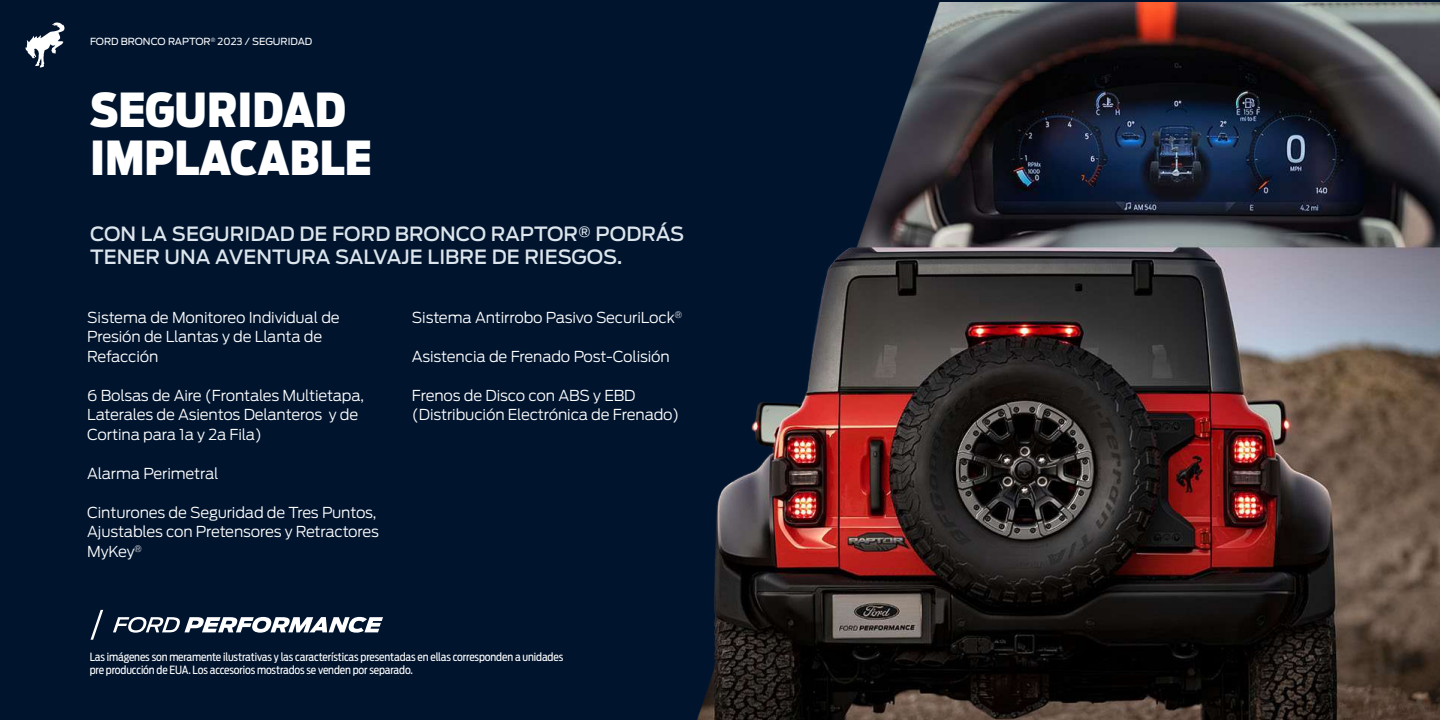
<style>
.page{position:relative;width:1440px;height:720px;background:#00142e}
.page>*{position:absolute;margin:0;border:0;box-sizing:border-box;transform-origin:0 0}
.t1{font:900 46.5px/48px "Ford Antenna Cond";color:#fff}
.t2{font:500 19.5px/23.2px "Ford Antenna";letter-spacing:.005em;color:#dee6ed}
.t3{font:300 15px/19.5px "Ford Antenna";letter-spacing:-.01em;color:#fff}
.t4{font:11.25px/12px "Ford Antenna Cond";letter-spacing:-.01em;color:#fff}
.t5{font:9.75px "Ford Antenna";color:#fff}
</style>
<div class="page">
<img style="left:697px;top:3px;width:743px;height:717px">
<svg style="left:113px;top:617px;width:270px;height:16px"></svg>
<svg style="left:91px;top:610px;width:12px;height:30px"></svg>
<svg style="left:25px;top:22px;width:40px;height:46px"></svg>
<p class="t5" style="left:90px;top:33px;width:224px">FORD BRONCO RAPTOR<sup>®</sup> 2023 / SEGURIDAD</p>
<h1 class="t1" style="left:90px;top:80px;width:283px">SEGURIDAD<br>IMPLACABLE</h1>
<h2 class="t2" style="left:90px;top:220px;width:596px">CON LA SEGURIDAD DE FORD BRONCO RAPTOR® PODRÁS<br>TENER UNA AVENTURA SALVAJE LIBRE DE RIESGOS.</h2>
<p class="t3" style="left:87px;top:306px;width:254px">Sistema de Monitoreo Individual de<br>Presión de Llantas y de Llanta de<br>Refacción</p>
<p class="t3" style="left:87px;top:384px;width:278px">6 Bolsas de Aire (Frontales Multietapa,<br>Laterales de Asientos Delanteros y de<br>Cortina para 1a y 2a Fila)</p>
<p class="t3" style="left:87px;top:462px;width:133px">Alarma Perimetral</p>
<p class="t3" style="left:87px;top:501px;width:293px">Cinturones de Seguridad de Tres Puntos,<br>Ajustables con Pretensores y Retractores<br>MyKey<sup>®</sup></p>
<p class="t3" style="left:412px;top:306px;width:272px">Sistema Antirrobo Pasivo SecuriLock<sup>®</sup></p>
<p class="t3" style="left:412px;top:345px;width:259px">Asistencia de Frenado Post-Colisión</p>
<p class="t3" style="left:412px;top:384px;width:269px">Frenos de Disco con ABS y EBD (Distribución Electrónica de Frenado)</p>
<p class="t4" style="left:90px;top:650px;width:475px">Las imágenes son meramente ilustrativas y las características presentadas en ellas corresponden a unidades pre producción de EUA. Los accesorios mostrados se venden por separado.</p>
</div>
